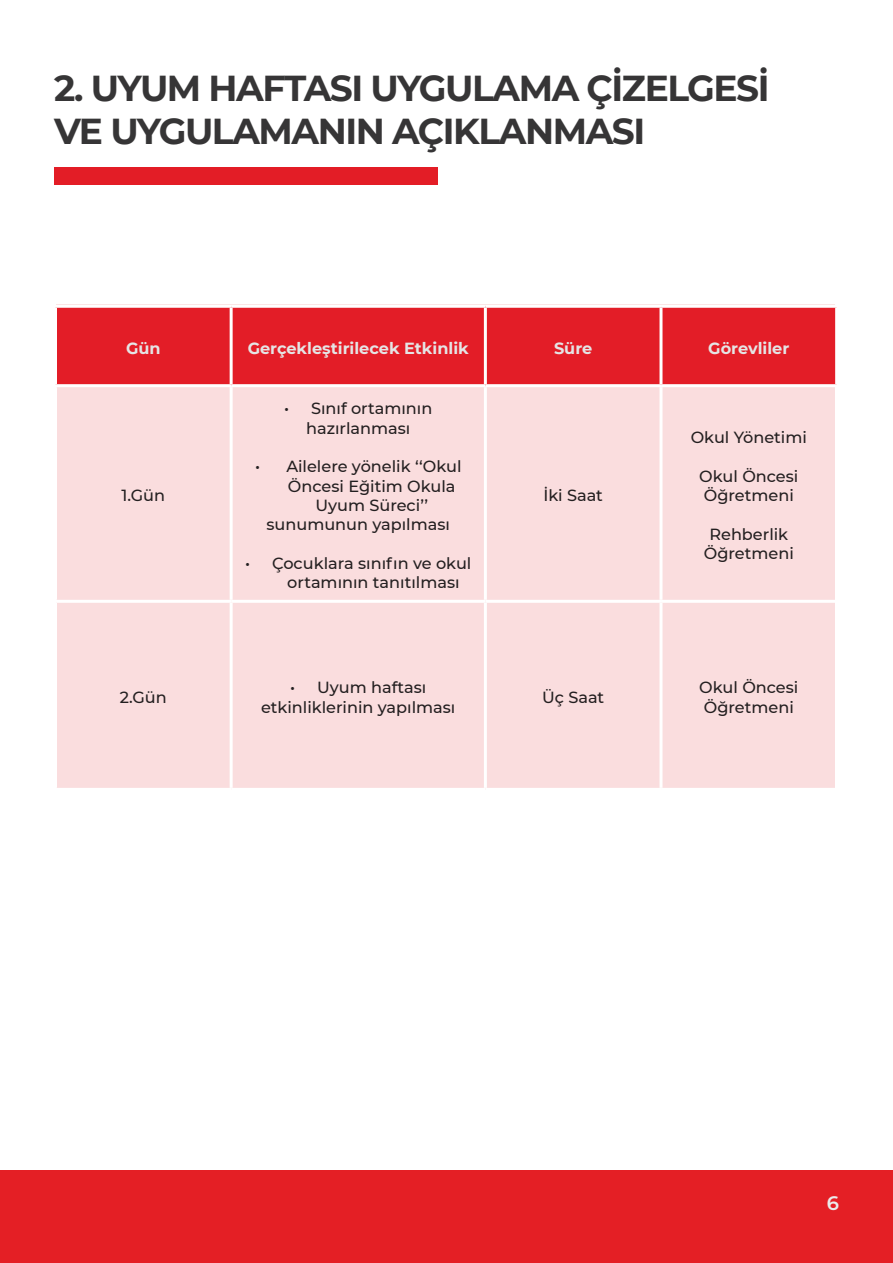
<style>
.page{position:relative;width:893px;height:1263px;background:#fff}
.page>*{position:absolute;margin:0;border:0;box-sizing:border-box;transform-origin:0 0}
.t1{font:700 36px/43.2px "Montserrat";letter-spacing:-.04em;color:#363536}
.t2{font:600 19.5px "Montserrat";color:#ebebeb}
.t3{font:500 16.05px/19.4px "Montserrat";color:#231f20;text-align:center}
.t4{font:700 16.05px "Montserrat";color:#e5e5e5}
</style>
<div class="page">
<div style="left:0;top:1171px;width:893px;height:92px;background:#e41f25"></div>
<div style="left:54px;top:167px;width:383px;height:18px;background:#e31d26"></div>
<div style="left:56px;top:305px;width:778px;height:485px;background:#faddde"></div>
<div style="left:57px;top:308px;width:778px;height:76px;background:#e31d27"></div>
<hr style="left:54px;top:305px;width:177px;height:3px;background:#fff">
<hr style="left:54px;top:308px;width:3px;height:76px;background:#fff">
<hr style="left:231px;top:305px;width:254px;height:3px;background:#fff">
<hr style="left:485px;top:305px;width:176px;height:3px;background:#fff">
<hr style="left:661px;top:305px;width:177px;height:3px;background:#fff">
<hr style="left:54px;top:387px;width:3px;height:213px;background:#fff">
<hr style="left:54px;top:603px;width:3px;height:185px;background:#fff">
<hr style="left:230px;top:308px;width:3px;height:76px;background:#fff">
<hr style="left:484px;top:308px;width:3px;height:76px;background:#fff">
<hr style="left:659px;top:308px;width:3px;height:76px;background:#fff">
<hr style="left:54px;top:384px;width:177px;height:3px;background:#fff">
<hr style="left:231px;top:384px;width:254px;height:3px;background:#fff">
<hr style="left:230px;top:387px;width:3px;height:213px;background:#fff">
<hr style="left:485px;top:384px;width:176px;height:3px;background:#fff">
<hr style="left:484px;top:387px;width:3px;height:213px;background:#fff">
<hr style="left:661px;top:384px;width:177px;height:3px;background:#fff">
<hr style="left:659px;top:387px;width:3px;height:213px;background:#fff">
<hr style="left:54px;top:600px;width:177px;height:3px;background:#fff">
<hr style="left:231px;top:600px;width:254px;height:3px;background:#fff">
<hr style="left:230px;top:603px;width:3px;height:185px;background:#fff">
<hr style="left:485px;top:600px;width:176px;height:3px;background:#fff">
<hr style="left:484px;top:603px;width:3px;height:185px;background:#fff">
<hr style="left:661px;top:600px;width:177px;height:3px;background:#fff">
<hr style="left:659px;top:603px;width:3px;height:185px;background:#fff">
<hr style="left:54px;top:788px;width:177px;height:3px;background:#fff">
<hr style="left:231px;top:788px;width:254px;height:3px;background:#fff">
<hr style="left:485px;top:788px;width:176px;height:3px;background:#fff">
<hr style="left:661px;top:788px;width:177px;height:3px;background:#fff">
<h1 class="t1" style="left:54px;top:65px;width:717px">2. UYUM HAFTASI UYGULAMA ÇİZELGESİ<br>VE UYGULAMANIN AÇIKLANMASI</h1>
<p class="t4" style="left:126px;top:336px;width:36px">Gün</p>
<p class="t4" style="left:248px;top:336px;width:223px">Gerçekleştirilecek Etkinlik</p>
<p class="t4" style="left:554px;top:336px;width:40px">Süre</p>
<p class="t4" style="left:708px;top:336px;width:83px">Görevliler</p>
<p class="t3" style="left:122px;top:486px;width:45px">1.Gün</p>
<p class="t3" style="left:284px;top:399px;width:150px">• Sınıf ortamının hazırlanması</p>
<p class="t3" style="left:255px;top:457px;width:208px">• Ailelere yönelik ‘‘Okul</p>
<p class="t3" style="left:288px;top:476px;width:169px">Öncesi Eğitim Okula</p>
<p class="t3" style="left:315px;top:495px;width:114px">Uyum Süreci’’</p>
<p class="t3" style="left:266px;top:514px;width:185px">sunumunun yapılması</p>
<p class="t3" style="left:287px;top:554px;width:186px;text-align:left;text-indent:-42px">• Çocuklara sınıfın ve okul ortamının tanıtılması</p>
<p class="t3" style="left:543px;top:485px;width:61px">İki Saat</p>
<p class="t3" style="left:691px;top:427px;width:118px">Okul Yönetimi</p>
<p class="t3" style="left:699px;top:466px;width:101px;text-align:left">Okul Öncesi<br>Öğretmeni</p>
<p class="t3" style="left:704px;top:524px;width:91px">Rehberlik<br>Öğretmeni</p>
<p class="t3" style="left:120px;top:688px;width:49px">2.Gün</p>
<p class="t3" style="left:261px;top:678px;width:196px">• Uyum haftası etkinliklerinin yapılması</p>
<p class="t3" style="left:542px;top:687px;width:64px">Üç Saat</p>
<p class="t3" style="left:699px;top:677px;width:101px;text-align:left">Okul Öncesi<br>Öğretmeni</p>
<p class="t2" style="left:827px;top:1192px;width:14px">6</p>
</div>
